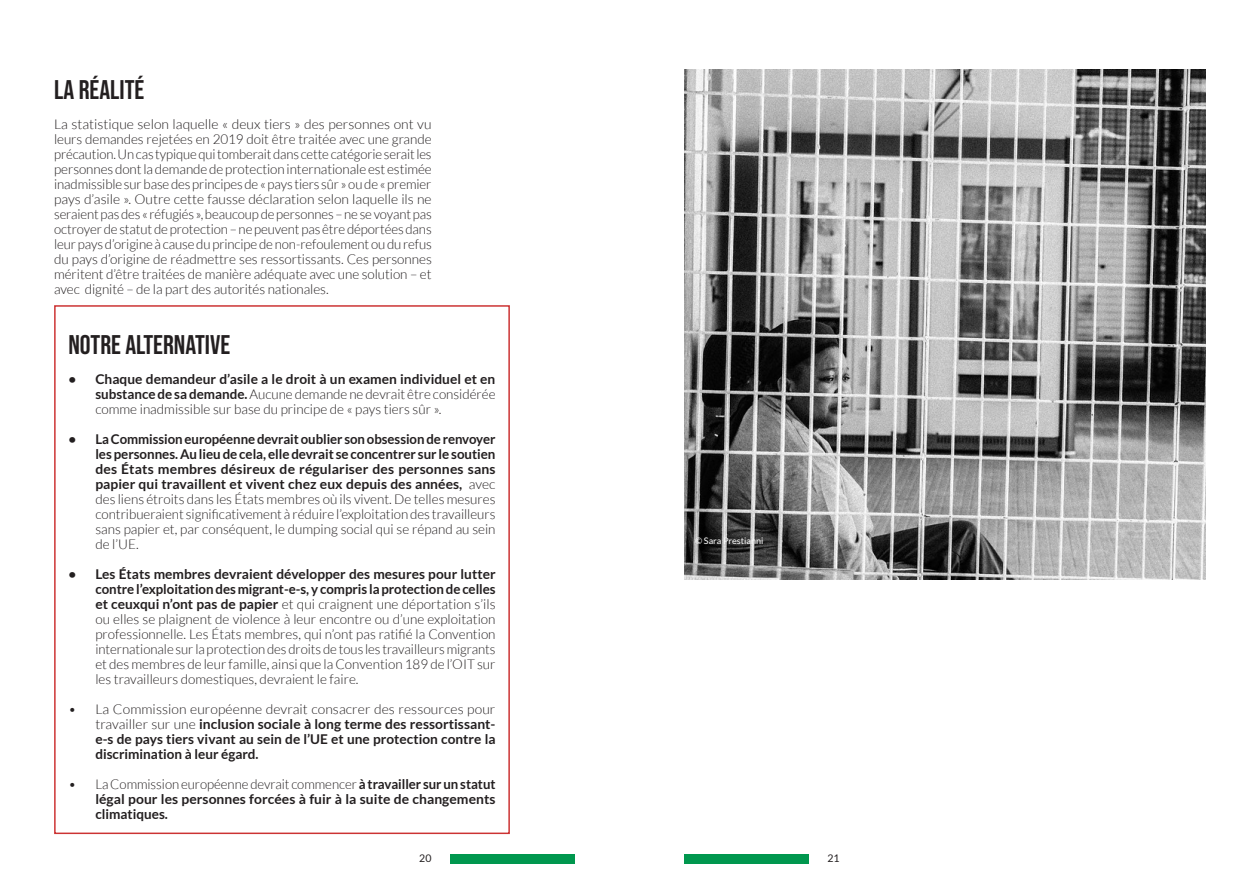
<style>
.page{position:relative;width:1259px;height:893px;background:#fff}
.page>*{position:absolute;margin:0;border:0;box-sizing:border-box;transform-origin:0 0}
.bodyText{font:27px "Bebas Neue";color:#231f20}
.bodyText-2{font:300 13.5px/15px "Lato";color:#231f20;text-align:justify}
.t1{font:700 13.5px/15px "Lato";letter-spacing:.005em;color:#231f20;text-align:justify}
.t2{font:10.5px "Lato";color:#231f20}
.body_text{font:9px "Lato";color:#fff}
.s1{font-weight:700}
.s2{font-weight:300}
</style>
<div class="page">
<div style="left:684px;top:854px;width:124px;height:9px;background:#00974e"></div>
<div style="left:450px;top:854px;width:125px;height:9px;background:#00974e"></div>
<img style="left:684px;top:69px;width:521px;height:510px">
<div style="left:54px;top:305px;width:456px;height:529px;border:2px solid #c33"></div>
<p class="bodyText" style="left:54px;top:74px;width:92px">LA RÉALITÉ</p>
<p class="bodyText-2" style="left:54px;top:117px;width:379px">La statistique selon laquelle « deux tiers » des personnes ont vu leurs demandes rejetées en 2019 doit être traitée avec une grande précaution. Un cas typique qui tomberait dans cette catégorie serait les personnes dont la demande de protection internationale est estimée inadmissible sur base des principes de « pays tiers sûr » ou de « premier pays d’asile ». Outre cette fausse déclaration selon laquelle ils ne seraient pas des « réfugiés », beaucoup de personnes – ne se voyant pas octroyer de statut de protection – ne peuvent pas être déportées dans leur pays d’origine à cause du principe de non-refoulement ou du refus du pays d’origine de réadmettre ses ressortissants. Ces personnes méritent d’être traitées de manière adéquate avec une solution – et avec dignité – de la part des autorités nationales.</p>
<p class="bodyText" style="left:68px;top:329px;width:163px">NOTRE ALTERNATIVE</p>
<p class="bodyText-2" style="left:95px;top:372px;width:402px;text-indent:-27px"><span class="s1">• Chaque demandeur d’asile a le droit à un examen individuel et en substance de sa demande.</span> Aucune demande ne devrait être considérée comme inadmissible sur base du principe de « pays tiers sûr ».</p>
<p class="t1" style="left:95px;top:431px;width:402px;text-indent:-27px">• La Commission européenne devrait oublier son obsession de renvoyer les personnes. Au lieu de cela, elle devrait se concentrer sur le soutien des États membres désireux de régulariser des personnes sans papier qui travaillent et vivent chez eux depuis des années, <span class="s2">avec des liens étroits dans les États membres où ils vivent. De telles mesures contribueraient significativement à réduire l’exploitation des travailleurs sans papier et, par conséquent, le dumping social qui se répand au sein de l’UE.</span></p>
<p class="bodyText-2" style="left:95px;top:567px;width:402px;text-indent:-27px"><span class="s1">• Les États membres devraient développer des mesures pour lutter contre l’exploitation des migrant-e-s, y compris la protection de celles et ceuxqui n’ont pas de papier</span> et qui craignent une déportation s’ils ou elles se plaignent de violence à leur encontre ou d’une exploitation professionnelle. Les États membres, qui n’ont pas ratifié la Convention internationale sur la protection des droits de tous les travailleurs migrants et des membres de leur famille, ainsi que la Convention 189 de l’OIT sur les travailleurs domestiques, devraient le faire.</p>
<p class="t1" style="left:95px;top:701px;width:402px;text-indent:-27px"><span class="s2">• La Commission européenne devrait consacrer des ressources pour travailler sur une</span> inclusion sociale à long terme des ressortissant&shy;e-s de pays tiers vivant au sein de l’UE et une protection contre la discrimination à leur égard.</p>
<p class="t1" style="left:95px;top:776px;width:402px;text-indent:-27px"><span class="s2">• La Commission européenne devrait commencer</span> à travailler sur un statut légal pour les personnes forcées à fuir à la suite de changements climatiques.</p>
<p class="body_text" style="left:695px;top:536px;width:70px">© Sara Prestianni</p>
<p class="t2" style="left:419px;top:852px;width:14px">20</p>
<p class="t2" style="left:827px;top:852px;width:14px">21</p>
</div>
